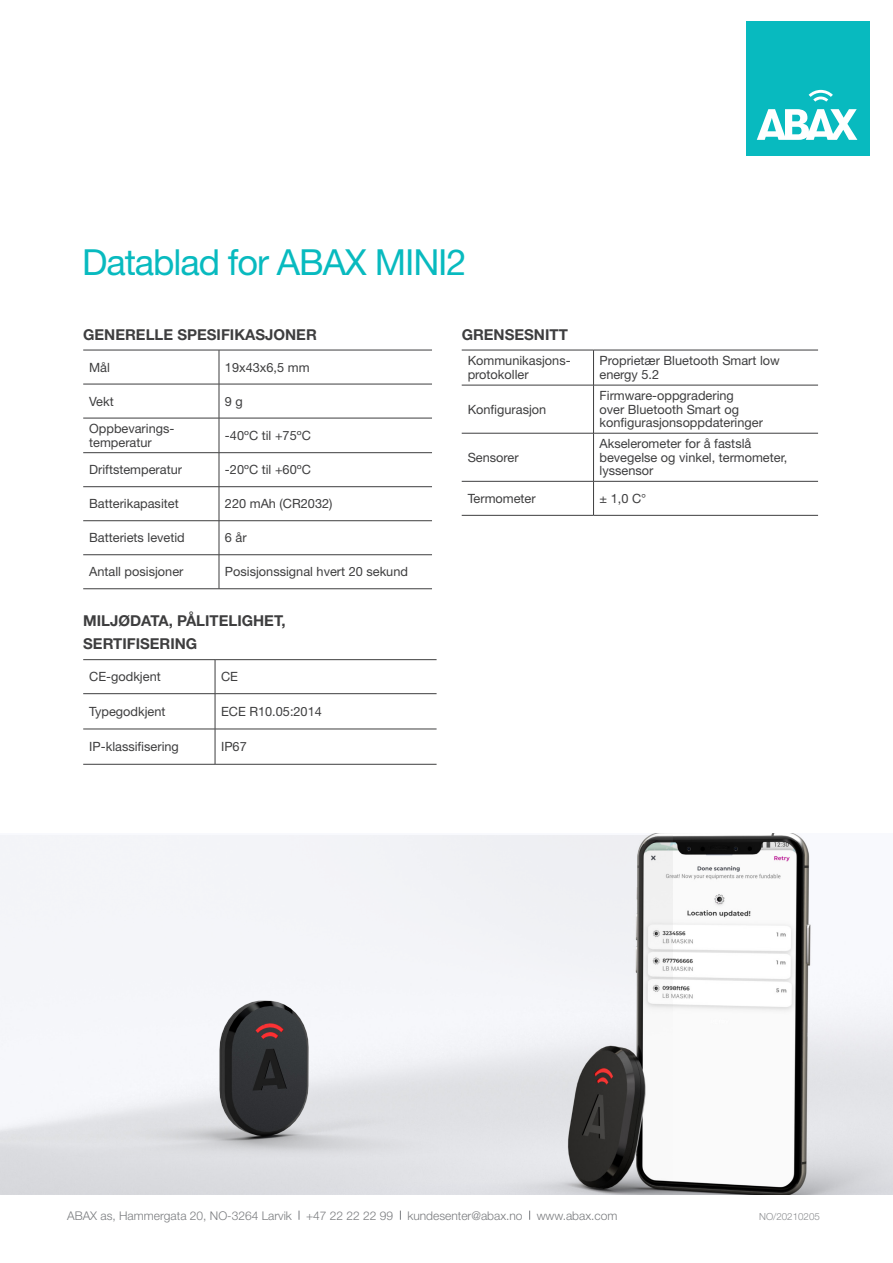
<style>
.page{position:relative;width:893px;height:1263px;background:#fff}
.page>*{position:absolute;margin:0;border:0;box-sizing:border-box;transform-origin:0 0}
.t1{font:36px "Helvetica Neue LT Std";letter-spacing:-.03em;color:#08babf}
.t2{font:700 15px "Helvetica Neue LT Std";color:#3e3e3f}
.t3{font:12.75px/13.5px "Helvetica Neue LT Std";color:#3e3e3f}
.t4{font:300 12px "Helvetica Neue LT Std";color:#7a7c7f}
.t5{font:300 9.75px "Helvetica Neue LT Std";color:#8b8d90}
</style>
<div class="page">
<div style="left:746px;top:21px;width:123px;height:134px;background:#08babf"></div>
<svg style="left:757px;top:109px;width:100px;height:31px"></svg>
<svg style="left:809px;top:90px;width:24px;height:12px"></svg>
<hr style="left:83px;top:350px;width:136px;height:1px;background:#3e3e3f">
<hr style="left:219px;top:350px;width:213px;height:1px;background:#3e3e3f">
<hr style="left:219px;top:350px;width:1px;height:34px;background:#3e3e3f">
<hr style="left:83px;top:384px;width:136px;height:1px;background:#3e3e3f">
<hr style="left:219px;top:384px;width:213px;height:1px;background:#3e3e3f">
<hr style="left:219px;top:384px;width:1px;height:34px;background:#3e3e3f">
<hr style="left:83px;top:418px;width:136px;height:1px;background:#3e3e3f">
<hr style="left:219px;top:418px;width:213px;height:1px;background:#3e3e3f">
<hr style="left:219px;top:418px;width:1px;height:34px;background:#3e3e3f">
<hr style="left:83px;top:452px;width:136px;height:1px;background:#3e3e3f">
<hr style="left:219px;top:452px;width:213px;height:1px;background:#3e3e3f">
<hr style="left:219px;top:453px;width:1px;height:33px;background:#3e3e3f">
<hr style="left:83px;top:486px;width:136px;height:1px;background:#3e3e3f">
<hr style="left:219px;top:486px;width:213px;height:1px;background:#3e3e3f">
<hr style="left:219px;top:487px;width:1px;height:33px;background:#3e3e3f">
<hr style="left:83px;top:520px;width:136px;height:1px;background:#3e3e3f">
<hr style="left:219px;top:520px;width:213px;height:1px;background:#3e3e3f">
<hr style="left:219px;top:521px;width:1px;height:33px;background:#3e3e3f">
<hr style="left:83px;top:554px;width:136px;height:1px;background:#3e3e3f">
<hr style="left:219px;top:554px;width:213px;height:1px;background:#3e3e3f">
<hr style="left:219px;top:555px;width:1px;height:34px;background:#3e3e3f">
<hr style="left:83px;top:588px;width:136px;height:1px;background:#3e3e3f">
<hr style="left:219px;top:588px;width:213px;height:1px;background:#3e3e3f">
<hr style="left:83px;top:659px;width:132px;height:1px;background:#3e3e3f">
<hr style="left:215px;top:659px;width:222px;height:1px;background:#3e3e3f">
<hr style="left:215px;top:660px;width:1px;height:33px;background:#3e3e3f">
<hr style="left:83px;top:693px;width:132px;height:1px;background:#3e3e3f">
<hr style="left:215px;top:693px;width:222px;height:1px;background:#3e3e3f">
<hr style="left:215px;top:694px;width:1px;height:35px;background:#3e3e3f">
<hr style="left:83px;top:729px;width:132px;height:1px;background:#3e3e3f">
<hr style="left:215px;top:729px;width:222px;height:1px;background:#3e3e3f">
<hr style="left:215px;top:729px;width:1px;height:35px;background:#3e3e3f">
<hr style="left:83px;top:764px;width:132px;height:1px;background:#3e3e3f">
<hr style="left:215px;top:764px;width:222px;height:1px;background:#3e3e3f">
<hr style="left:462px;top:350px;width:131px;height:1px;background:#3e3e3f">
<hr style="left:593px;top:350px;width:225px;height:1px;background:#3e3e3f">
<hr style="left:593px;top:350px;width:1px;height:35px;background:#3e3e3f">
<hr style="left:462px;top:385px;width:131px;height:1px;background:#3e3e3f">
<hr style="left:593px;top:385px;width:225px;height:1px;background:#3e3e3f">
<hr style="left:593px;top:385px;width:1px;height:48px;background:#3e3e3f">
<hr style="left:462px;top:433px;width:131px;height:1px;background:#3e3e3f">
<hr style="left:593px;top:433px;width:225px;height:1px;background:#3e3e3f">
<hr style="left:593px;top:433px;width:1px;height:48px;background:#3e3e3f">
<hr style="left:462px;top:481px;width:131px;height:1px;background:#3e3e3f">
<hr style="left:593px;top:481px;width:225px;height:1px;background:#3e3e3f">
<hr style="left:593px;top:481px;width:1px;height:34px;background:#3e3e3f">
<hr style="left:462px;top:515px;width:131px;height:1px;background:#3e3e3f">
<hr style="left:593px;top:515px;width:225px;height:1px;background:#3e3e3f">
<img style="left:0;top:834px;width:893px;height:361px">
<img style="left:0;top:836px;width:673px;height:357px">
<p class="t1" style="left:82px;top:240px;width:386px">Datablad for ABAX MINI2</p>
<p class="t2" style="left:83px;top:325px;width:235px">GENERELLE SPESIFIKASJONER</p>
<p class="t3" style="left:89px;top:360px;width:22px">Mål</p>
<p class="t3" style="left:225px;top:360px;width:86px">19x43x6,5 mm</p>
<p class="t3" style="left:89px;top:394px;width:26px">Vekt</p>
<p class="t3" style="left:225px;top:394px;width:19px">9 g</p>
<p class="t3" style="left:89px;top:422px;width:87px">Oppbevarings&shy;temperatur</p>
<p class="t3" style="left:225px;top:428px;width:87px">-40ºC til +75ºC</p>
<p class="t3" style="left:89px;top:463px;width:94px">Driftstemperatur</p>
<p class="t3" style="left:225px;top:463px;width:87px">-20ºC til +60ºC</p>
<p class="t3" style="left:89px;top:497px;width:91px">Batterikapasitet</p>
<p class="t3" style="left:225px;top:497px;width:109px">220 mAh (CR2032)</p>
<p class="t3" style="left:89px;top:531px;width:97px">Batteriets levetid</p>
<p class="t3" style="left:225px;top:531px;width:23px">6 år</p>
<p class="t3" style="left:89px;top:565px;width:96px">Antall posisjoner</p>
<p class="t3" style="left:225px;top:565px;width:185px">Posisjonssignal hvert 20 sekund</p>
<p class="t2" style="left:83px;top:611px;width:204px">MILJØDATA, PÅLITELIGHET,</p>
<p class="t2" style="left:83px;top:635px;width:116px">SERTIFISERING</p>
<p class="t3" style="left:89px;top:670px;width:73px">CE-godkjent</p>
<p class="t3" style="left:221px;top:670px;width:18px">CE</p>
<p class="t3" style="left:89px;top:704px;width:78px">Typegodkjent</p>
<p class="t3" style="left:221px;top:704px;width:102px">ECE R10.05:2014</p>
<p class="t3" style="left:89px;top:740px;width:91px">IP-klassifisering</p>
<p class="t3" style="left:221px;top:740px;width:27px">IP67</p>
<p class="t2" style="left:462px;top:325px;width:108px">GRENSESNITT</p>
<p class="t3" style="left:468px;top:354px;width:104px">Kommunikasjons&shy;protokoller</p>
<p class="t3" style="left:599px;top:354px;width:182px">Proprietær Bluetooth Smart low energy 5.2</p>
<p class="t3" style="left:468px;top:402px;width:80px">Konfigurasjon</p>
<p class="t3" style="left:599px;top:389px;width:165px">Firmware-oppgradering<br>over Bluetooth Smart og konfigurasjonsoppdateringer</p>
<p class="t3" style="left:468px;top:450px;width:52px">Sensorer</p>
<p class="t3" style="left:599px;top:437px;width:189px">Akselerometer for å fastslå bevegelse og vinkel, termometer, lyssensor</p>
<p class="t3" style="left:468px;top:491px;width:70px">Termometer</p>
<p class="t3" style="left:599px;top:491px;width:48px">± 1,0 C°</p>
<p class="t4" style="left:67px;top:1208px;width:552px">ABAX as, Hammergata 20, NO-3264 Larvik +47 22 22 22 99 kundesenter@abax.no www.abax.com</p>
<p class="t5" style="left:759px;top:1210px;width:62px">NO/20210205</p>
</div>
